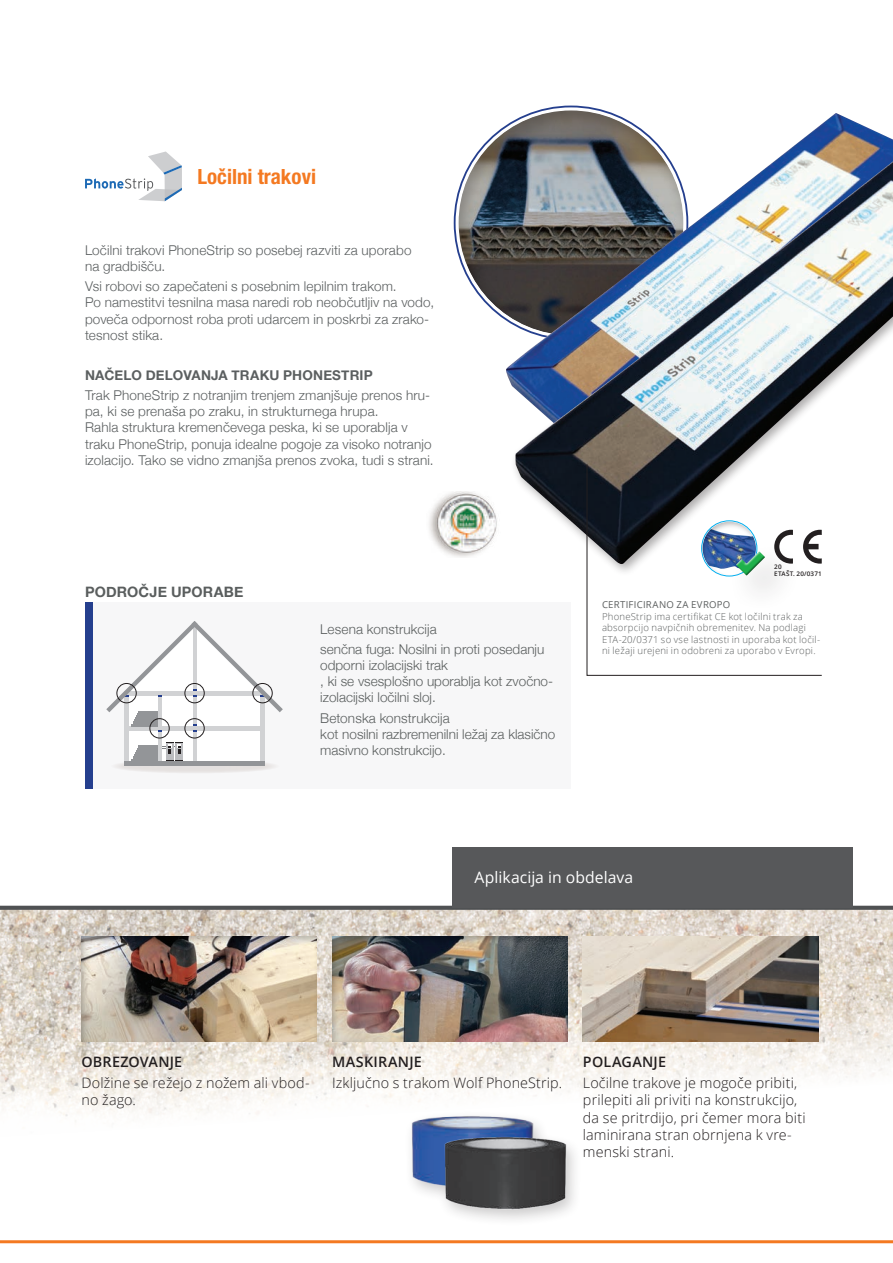
<style>
.page{position:relative;width:893px;height:1263px;background:#fff}
.page>*{position:absolute;margin:0;border:0;box-sizing:border-box;transform-origin:0 0}
.t1{font:700 condensed 21px "Helvetica Neue LT Pro";color:#f47921}
.t2{font:15.75px "Open Sans";letter-spacing:.005em;color:#fff}
.t3{font:300 14.4px/17.2px "Open Sans";letter-spacing:.01em;color:#231f20}
.t4{font:600 14.4px "Open Sans";letter-spacing:.015em;color:#231f20}
.t5{font:700 14.4px "Helvetica Neue";letter-spacing:.01em;color:#5a5e5e}
.t6{font:300 13.5px/16.2px "Helvetica Neue";letter-spacing:.01em;color:#5b5f60}
.t7{font:300 13.5px/16.2px "Helvetica Neue";color:#5a5e5e}
.t8{font:700 13.5px "Helvetica Neue";letter-spacing:.01em;color:#5b5f60}
.t9{font:300 9.6px/11.6px "Open Sans";letter-spacing:.025em;color:#5c5f5f}
.t10{font:9.6px "Open Sans";letter-spacing:.03em;color:#5c5f5f}
.t11{font:600 6.3px "Open Sans";letter-spacing:.03em;color:#231f20}
</style>
<div class="page">
<div style="left:457px;top:108px;width:228px;height:228px;background:#231f20;opacity:.3"></div>
<svg style="left:85px;top:151px;width:97px;height:50px"></svg>
<img style="left:505px;top:113px;width:363px;height:269px">
<div style="left:510px;top:128px;width:383px;height:449px;background:#231f20;opacity:.37"></div>
<img style="left:516px;top:161px;width:377px;height:403px">
<img style="left:429px;top:492px;width:68px;height:65px">
<div style="left:85px;top:602px;width:486px;height:186px;background:#f7f7f8"></div>
<div style="left:85px;top:602px;width:8px;height:186px;background:#253f8e"></div>
<svg style="left:111px;top:759px;width:168px;height:14px"></svg>
<div style="left:111px;top:759px;width:169px;height:14px;border:1px solid #9b8679;border-radius:50%"></div>
<div style="left:127px;top:692px;width:136px;height:71px;background:#fff"></div>
<hr style="left:124px;top:726px;width:141px;height:4px;background:#d1d2d4">
<div style="left:124px;top:691px;width:5px;height:74px;background:#d1d2d4"></div>
<hr style="left:158px;top:691px;width:3px;height:74px;background:#d1d2d4">
<hr style="left:193px;top:691px;width:3px;height:74px;background:#d1d2d4">
<div style="left:260px;top:691px;width:5px;height:74px;background:#d1d2d4"></div>
<hr style="left:132px;top:724px;width:26px;height:2px;background:#939598">
<hr style="left:133px;top:722px;width:25px;height:2px;background:#939598">
<hr style="left:135px;top:717px;width:23px;height:3px;background:#939598">
<hr style="left:137px;top:713px;width:21px;height:2px;background:#939598">
<hr style="left:134px;top:720px;width:24px;height:2px;background:#939598">
<hr style="left:136px;top:715px;width:22px;height:2px;background:#939598">
<hr style="left:138px;top:711px;width:20px;height:2px;background:#939598">
<hr style="left:132px;top:759px;width:26px;height:2px;background:#939598">
<hr style="left:133px;top:757px;width:25px;height:2px;background:#939598">
<hr style="left:135px;top:752px;width:23px;height:2px;background:#939598">
<hr style="left:137px;top:748px;width:21px;height:2px;background:#939598">
<hr style="left:134px;top:754px;width:24px;height:3px;background:#939598">
<hr style="left:136px;top:750px;width:22px;height:2px;background:#939598">
<hr style="left:138px;top:746px;width:20px;height:2px;background:#939598">
<hr style="left:124px;top:761px;width:141px;height:4px;background:#939598">
<div style="left:166px;top:743px;width:7px;height:17px;background:#bcbdc0"></div>
<div style="left:176px;top:743px;width:7px;height:17px;background:#bcbdc0"></div>
<svg style="left:161px;top:742px;width:22px;height:12px"></svg>
<svg style="left:166px;top:760px;width:17px;height:1px"></svg>
<svg style="left:193px;top:724px;width:3px;height:8px"></svg>
<svg style="left:106px;top:621px;width:177px;height:91px"></svg>
<div style="left:184px;top:683px;width:21px;height:20px;border:1px solid #231f20;border-radius:50%"></div>
<div style="left:184px;top:718px;width:21px;height:20px;border:1px solid #231f20;border-radius:50%"></div>
<div style="left:149px;top:718px;width:21px;height:20px;border:1px solid #231f20;border-radius:50%"></div>
<div style="left:116px;top:683px;width:21px;height:20px;border:1px solid #231f20;border-radius:50%"></div>
<div style="left:252px;top:683px;width:21px;height:20px;border:1px solid #231f20;border-radius:50%"></div>
<svg style="left:586px;top:463px;width:237px;height:213px"></svg>
<img style="left:0;top:910px;width:893px;height:333px">
<svg style="left:0;top:906px;width:893px;height:4px;background:#575859"></svg>
<div style="left:81px;top:935px;width:237px;height:106px;background:#231f20;opacity:.3"></div>
<div style="left:331px;top:935px;width:238px;height:106px;background:#231f20;opacity:.3"></div>
<img style="left:583px;top:936px;width:235px;height:105px">
<div style="left:452px;top:848px;width:400px;height:60px;background:#57585a"></div>
<div style="left:404px;top:1110px;width:178px;height:117px;background:#231f20;opacity:.24"></div>
<img style="left:411px;top:1114px;width:124px;height:75px">
<img style="left:444px;top:1136px;width:123px;height:75px">
<h1 class="t1" style="left:197px;top:164px;width:120px">Ločilni trakovi</h1>
<p class="t6" style="left:85px;top:241px;width:328px">Ločilni trakovi PhoneStrip so posebej razviti za uporabo na gradbišču.</p>
<p class="t6" style="left:85px;top:277px;width:351px">Vsi robovi so zapečateni s posebnim lepilnim trakom.<br>Po namestitvi tesnilna masa naredi rob neobčutljiv na vodo, poveča odpornost roba proti udarcem in poskrbi za zrako&shy;tesnost stika.</p>
<p class="t8" style="left:85px;top:364px;width:289px">NAČELO DELOVANJA TRAKU PHONESTRIP</p>
<p class="t6" style="left:85px;top:386px;width:350px">Trak PhoneStrip z notranjim trenjem zmanjšuje prenos hru&shy;pa, ki se prenaša po zraku, in strukturnega hrupa.<br>Rahla struktura kremenčevega peska, ki se uporablja v traku PhoneStrip, ponuja idealne pogoje za visoko notranjo izolacijo. Tako se vidno zmanjša prenos zvoka, tudi s strani.</p>
<p class="t5" style="left:85px;top:580px;width:160px">PODROČJE UPORABE</p>
<p class="t7" style="left:320px;top:618px;width:226px;line-height:20.1px">Lesena konstrukcija<br>senčna fuga: Nosilni in proti posedanju</p>
<p class="t7" style="left:320px;top:656px;width:234px">odporni izolacijski trak<br>, ki se vsesplošno uporablja kot zvočno&shy;izolacijski ločilni sloj.</p>
<p class="t7" style="left:320px;top:709px;width:237px">Betonska konstrukcija<br>kot nosilni razbremenilni ležaj za klasično masivno konstrukcijo.</p>
<p class="t11" style="left:774px;top:563px;width:9px">20</p>
<p class="t11" style="left:774px;top:569px;width:49px">ETAŠT. 20/0371</p>
<p class="t10" style="left:602px;top:598px;width:130px">CERTIFICIRANO ZA EVROPO</p>
<p class="t9" style="left:602px;top:610px;width:220px">PhoneStrip ima certifikat CE kot ločilni trak za absorpcijo navpičnih obremenitev. Na podlagi ETA-20/0371 so vse lastnosti in uporaba kot ločil&shy;ni ležaji urejeni in odobreni za uporabo v Evropi.</p>
<p class="t2" style="left:475px;top:867px;width:160px">Aplikacija in obdelava</p>
<p class="t4" style="left:82px;top:1052px;width:102px">OBREZOVANJE</p>
<p class="t3" style="left:82px;top:1074px;width:230px">Dolžine se režejo z nožem ali vbod&shy;no žago.</p>
<p class="t4" style="left:332px;top:1052px;width:91px">MASKIRANJE</p>
<p class="t3" style="left:332px;top:1074px;width:231px">Izključno s trakom Wolf PhoneStrip.</p>
<p class="t4" style="left:583px;top:1052px;width:85px">POLAGANJE</p>
<p class="t3" style="left:583px;top:1074px;width:224px">Ločilne trakove je mogoče pribiti, prilepiti ali priviti na konstrukcijo, da se pritrdijo, pri čemer mora biti laminirana stran obrnjena k vre&shy;menski strani.</p>
</div>
